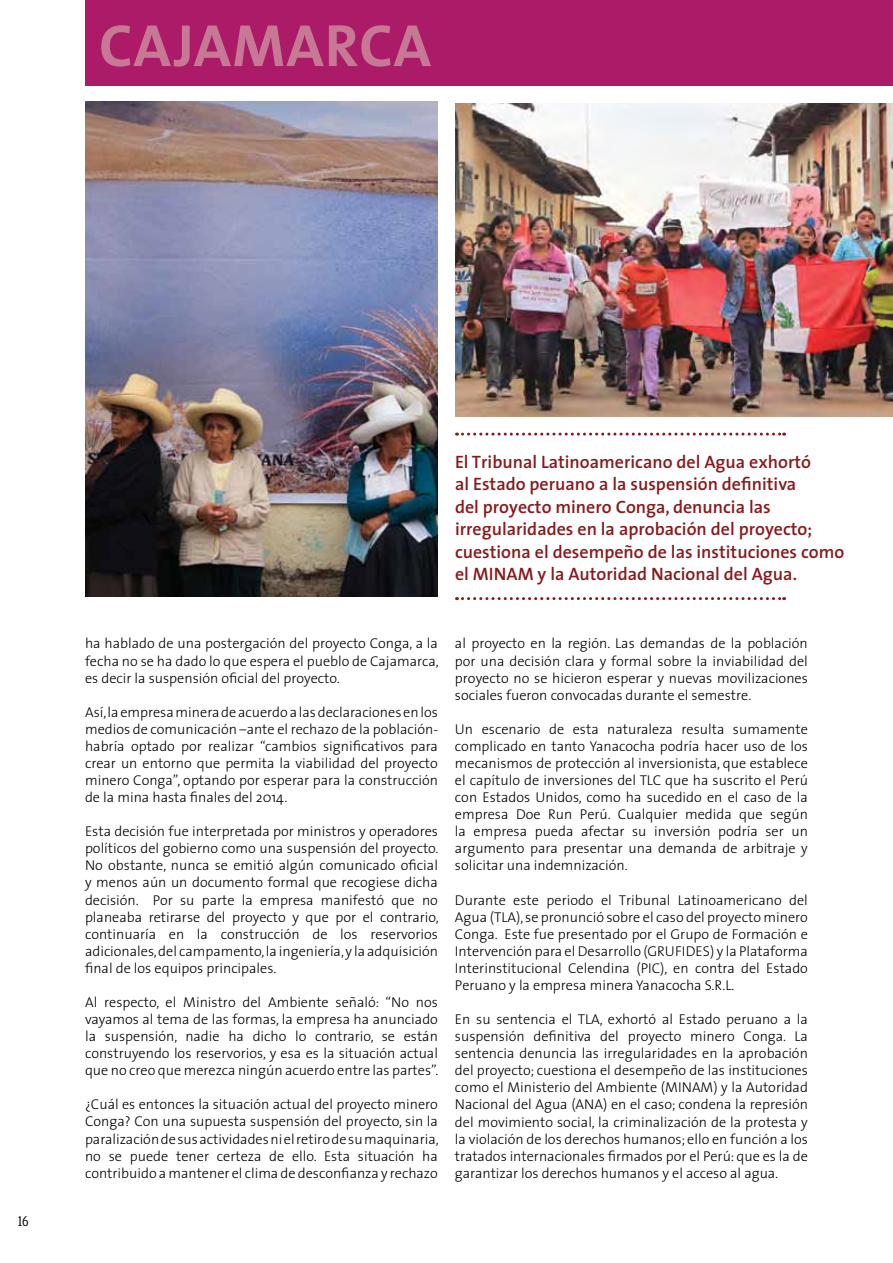
<style>
.page{position:relative;width:893px;height:1263px;background:#fff}
.page>*{position:absolute;margin:0;border:0;box-sizing:border-box;transform-origin:0 0}
.t1{font:700 60px "The Sans";letter-spacing:.02em;color:#c67895}
.t2{font:600 18px/22.5px "The Sans";color:#881a1c}
.t3{font:15px "Amplitude Cond";color:#000}
.t4{font:300 14.25px/17.1px "The Sans";color:#000;text-align:justify}
</style>
<div class="page">
<div style="left:85px;top:0;width:808px;height:85px;background:#ac1b67"></div>
<svg style="left:456px;top:433px;width:329px;height:3px"></svg>
<svg style="left:456px;top:597px;width:329px;height:3px"></svg>
<img style="left:85px;top:102px;width:353px;height:495px">
<img style="left:455px;top:103px;width:438px;height:314px">
<h1 class="t1" style="left:99px;top:-5px;width:334px">CAJAMARCA</h1>
<p class="t3" style="left:18px;top:1213px;width:12px">16</p>
<p class="t2" style="left:455px;top:450px;width:391px">El Tribunal Latinoamericano del Agua exhortó<br>al Estado peruano a la suspensión definitiva<br>del proyecto minero Conga, denuncia las irregularidades en la aprobación del proyecto; cuestiona el desempeño de las instituciones como el MINAM y la Autoridad Nacional del Agua.</p>
<p class="t4" style="left:85px;top:635px;width:355px">ha hablado de una postergación del proyecto Conga, a la fecha no se ha dado lo que espera el pueblo de Cajamarca, es decir la suspensión oficial del proyecto.</p>
<p class="t4" style="left:85px;top:703px;width:354px">Así, la empresa minera de acuerdo a las declaraciones en los medios de comunicación –ante el rechazo de la población&shy;habría optado por realizar “cambios significativos para crear un entorno que permita la viabilidad del proyecto minero Conga”, optando por esperar para la construcción de la mina hasta finales del 2014.</p>
<p class="t4" style="left:85px;top:822px;width:355px">Esta decisión fue interpretada por ministros y operadores políticos del gobierno como una suspensión del proyecto.<br>No obstante, nunca se emitió algún comunicado oficial y menos aún un documento formal que recogiese dicha decisión. Por su parte la empresa manifestó que no planeaba retirarse del proyecto y que por el contrario, continuaría en la construcción de los reservorios adicionales, del campamento, la ingeniería, y la adquisición final de los equipos principales.</p>
<p class="t4" style="left:85px;top:993px;width:355px">Al respecto, el Ministro del Ambiente señaló: “No nos vayamos al tema de las formas, la empresa ha anunciado la suspensión, nadie ha dicho lo contrario, se están construyendo los reservorios, y esa es la situación actual que no creo que merezca ningún acuerdo entre las partes”.</p>
<p class="t4" style="left:85px;top:1095px;width:355px">¿Cuál es entonces la situación actual del proyecto minero Conga? Con una supuesta suspensión del proyecto, sin la paralización de sus actividades ni el retiro de su maquinaria, no se puede tener certeza de ello. Esta situación ha contribuido a mantener el clima de desconfianza y rechazo</p>
<p class="t4" style="left:455px;top:635px;width:354px">al proyecto en la región. Las demandas de la población por una decisión clara y formal sobre la inviabilidad del proyecto no se hicieron esperar y nuevas movilizaciones sociales fueron convocadas durante el semestre.</p>
<p class="t4" style="left:455px;top:720px;width:354px">Un escenario de esta naturaleza resulta sumamente complicado en tanto Yanacocha podría hacer uso de los mecanismos de protección al inversionista, que establece el capítulo de inversiones del TLC que ha suscrito el Perú con Estados Unidos, como ha sucedido en el caso de la empresa Doe Run Perú. Cualquier medida que según la empresa pueda afectar su inversión podría ser un argumento para presentar una demanda de arbitraje y solicitar una indemnización.</p>
<p class="t4" style="left:455px;top:891px;width:354px">Durante este periodo el Tribunal Latinoamericano del Agua (TLA), se pronunció sobre el caso del proyecto minero Conga. Este fue presentado por el Grupo de Formación e Intervención para el Desarrollo (GRUFIDES) y la Plataforma Interinstitucional Celendina (PIC), en contra del Estado Peruano y la empresa minera Yanacocha S.R.L.</p>
<p class="t4" style="left:455px;top:1010px;width:354px">En su sentencia el TLA, exhortó al Estado peruano a la suspensión definitiva del proyecto minero Conga. La sentencia denuncia las irregularidades en la aprobación del proyecto; cuestiona el desempeño de las instituciones como el Ministerio del Ambiente (MINAM) y la Autoridad Nacional del Agua (ANA) en el caso; condena la represión del movimiento social, la criminalización de la protesta y la violación de los derechos humanos; ello en función a los tratados internacionales firmados por el Perú: que es la de garantizar los derechos humanos y el acceso al agua.</p>
</div>
